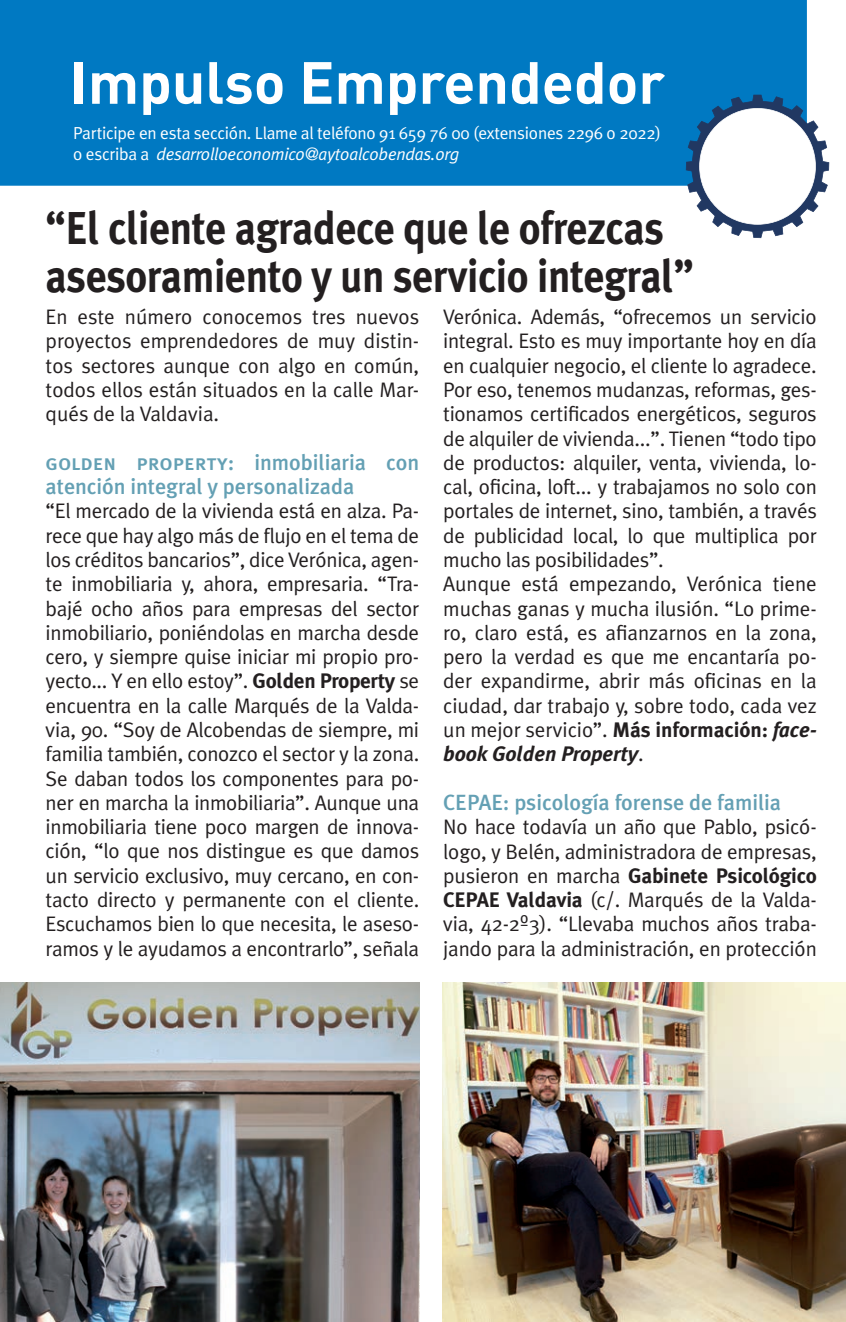
<style>
.page{position:relative;width:846px;height:1322px;background:#fff}
.page>*{position:absolute;margin:0;border:0;box-sizing:border-box;transform-origin:0 0}
.t1{font:700 46px/48px "Meta Plus";letter-spacing:-.01em;color:#231f20;scale:.9 1}
.t2{font:500 22px/24.2px "Meta Plus";letter-spacing:-.005em;color:#64a0b4}
.t3{font:21px/24.2px "Meta Plus Normal";letter-spacing:-.015em;color:#231f20;text-align:justify}
.t4{font:700 21px "Meta Plus";letter-spacing:-.01em;color:#231f20}
.t5{font:italic 700 21px "Meta Plus";letter-spacing:-.005em;color:#231f20}
.t6{font:17.4px/20.8px "Meta Plus Normal";letter-spacing:-.015em;color:#fff}
.s1{font-style:italic}
.s2{font-family:"Meta Plus Medium Caps";font-weight:400}
.s3{font-family:"Meta Plus";font-weight:700}
.s4{font-family:"Meta Plus";font-weight:700;font-style:italic}
.s5{font-family:"Meta Plus Normal";font-weight:400;font-style:normal}
.s6{font-family:"Meta Plus Normal";font-weight:400}
</style>
<div class="page">
<div style="left:0;top:0;width:807px;height:186px;background:#0079c2"></div>
<div style="left:75px;top:62px;width:8px;height:42px;background:#fff"></div>
<svg style="left:92px;top:73px;width:43px;height:31px"></svg>
<svg style="left:143px;top:73px;width:26px;height:42px"></svg>
<svg style="left:176px;top:73px;width:25px;height:31px"></svg>
<svg style="left:209px;top:62px;width:74px;height:42px"></svg>
<svg style="left:304px;top:62px;width:27px;height:42px"></svg>
<svg style="left:339px;top:73px;width:43px;height:31px"></svg>
<svg style="left:390px;top:73px;width:26px;height:42px"></svg>
<svg style="left:423px;top:73px;width:50px;height:31px"></svg>
<svg style="left:480px;top:73px;width:25px;height:31px"></svg>
<svg style="left:512px;top:62px;width:25px;height:42px"></svg>
<svg style="left:544px;top:73px;width:27px;height:31px"></svg>
<svg style="left:577px;top:62px;width:25px;height:42px"></svg>
<svg style="left:610px;top:73px;width:25px;height:31px"></svg>
<svg style="left:643px;top:73px;width:22px;height:31px"></svg>
<svg style="left:686px;top:95px;width:143px;height:143px"></svg>
<img style="left:0;top:982px;width:420px;height:340px">
<img style="left:443px;top:983px;width:402px;height:339px">
<p class="t6" style="left:73px;top:123px;width:589px">Participe en esta sección. Llame al teléfono 91 659 76 00 (extensiones 2296 o 2022) o escriba a <span class="s1">desarrolloeconomico@aytoalcobendas.org</span></p>
<h1 class="t1" style="left:46px;top:204px;width:721px">“El cliente agradece que le ofrezcas asesoramiento y un servicio integral”</h1>
<p class="t3" style="left:46px;top:304px;width:375px">En este número conocemos tres nuevos proyectos emprendedores de muy distin&shy;tos sectores aunque con algo en común, todos ellos están situados en la calle Mar&shy;qués de la Valdavia.</p>
<p class="t2" style="left:46px;top:450px;width:375px"><span class="s2">golden property</span>: inmobiliaria con atención integral y personalizada</p>
<p class="t3" style="left:46px;top:499px;width:375px">“El mercado de la vivienda está en alza. Pa&shy;rece que hay algo más de flujo en el tema de los créditos bancarios”, dice Verónica, agen&shy;te inmobiliaria y, ahora, empresaria. “Tra&shy;bajé ocho años para empresas del sector inmobiliario, poniéndolas en marcha desde cero, y siempre quise iniciar mi propio pro&shy;yecto... Y en ello estoy”. <span class="s3">Golden Property</span> se encuentra en la calle Marqués de la Valda&shy;via, 90. “Soy de Alcobendas de siempre, mi familia también, conozco el sector y la zona.<br>Se daban todos los componentes para po&shy;ner en marcha la inmobiliaria”. Aunque una inmobiliaria tiene poco margen de innova&shy;ción, “lo que nos distingue es que damos un servicio exclusivo, muy cercano, en con&shy;tacto directo y permanente con el cliente.<br>Escuchamos bien lo que necesita, le aseso&shy;ramos y le ayudamos a encontrarlo”, señala</p>
<p class="t3" style="left:443px;top:304px;width:375px;text-align:left">Verónica. Además, “ofrecemos un servicio integral. Esto es muy importante hoy en día en cualquier negocio, el cliente lo agradece.<br>Por eso, tenemos mudanzas, reformas, ges&shy;tionamos certificados energéticos, seguros de alquiler de vivienda...”. Tienen “todo tipo de productos: alquiler, venta, vivienda, lo&shy;cal, oficina, loft... y trabajamos no solo con portales de internet, sino, también, a través de publicidad local, lo que multiplica por mucho las posibilidades”.<br>Aunque está empezando, Verónica tiene muchas ganas y mucha ilusión. “Lo prime&shy;ro, claro está, es afianzarnos en la zona, pero la verdad es que me encantaría po&shy;der expandirme, abrir más oficinas en la ciudad, dar trabajo y, sobre todo, cada vez un mejor servicio”. <span class="s3">Más información:</span> <span class="s4">face-</span></p>
<p class="t5" style="left:443px;top:742px;width:202px">book Golden Property<span class="s5">.</span></p>
<p class="t2" style="left:443px;top:790px;width:339px"><span class="s2">CEPAE</span>: psicología forense de familia</p>
<p class="t3" style="left:443px;top:814px;width:375px">No hace todavía un año que Pablo, psicó&shy;logo, y Belén, administradora de empresas,</p>
<p class="t4" style="left:443px;top:863px;width:375px"><span class="s6">pusieron en marcha</span> Gabinete Psicológico</p>
<p class="t3" style="left:443px;top:887px;width:375px"><span class="s3">CEPAE Valdavia</span> (c/. Marqués de la Valda&shy;via, 42-2º3). “Llevaba muchos años traba&shy;jando para la administración, en protección</p>
</div>
